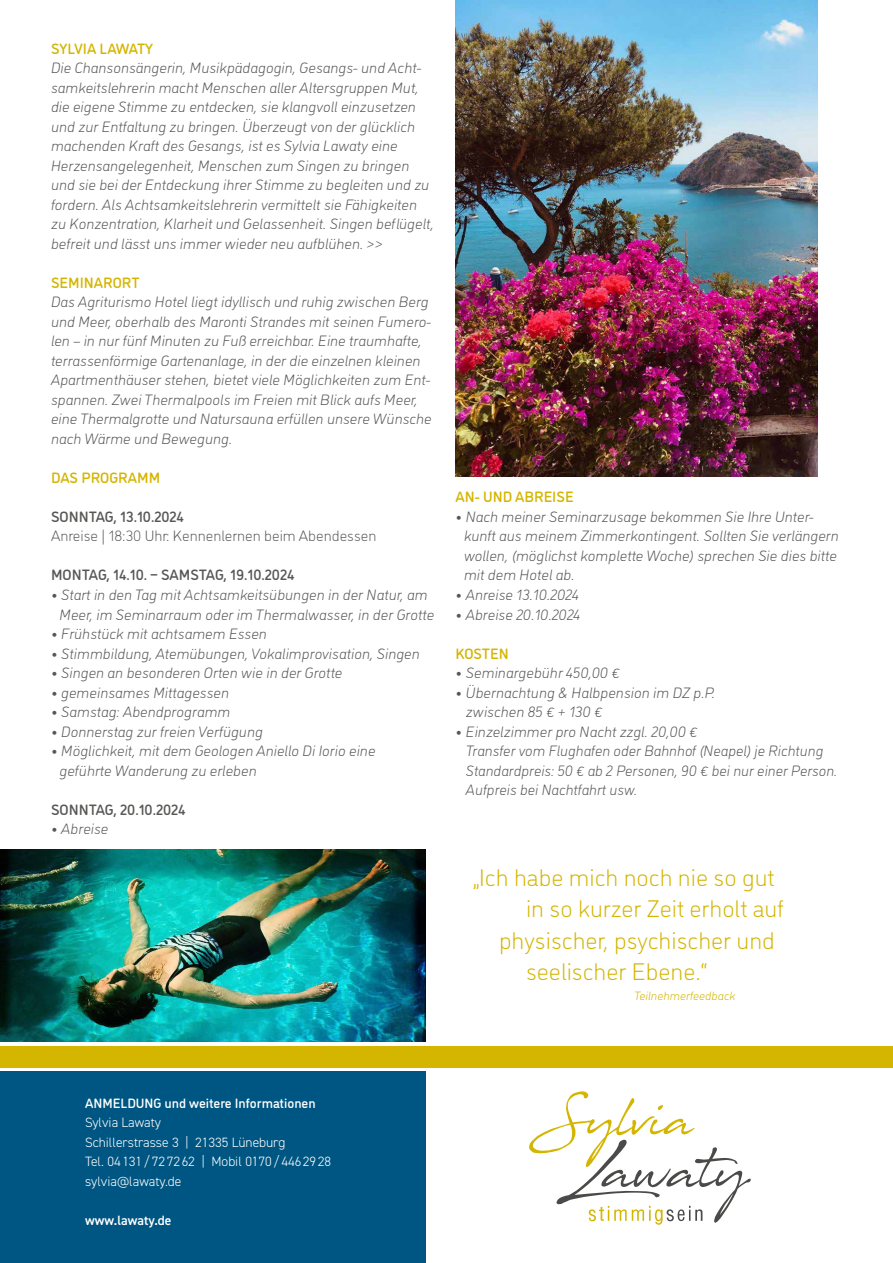
<style>
.page{position:relative;width:893px;height:1263px;background:#fff}
.page>*{position:absolute;margin:0;border:0;box-sizing:border-box;transform-origin:0 0}
.t1{font:300 24px "DI Nosaur";color:#d4b500}
.t2{font:italic 300 15px/19.5px "DI Nosaur";color:#575756}
.t3{font:500 15px "DI Nosaur";color:#575756}
.t4{font:500 15px "DI Nosaur";color:#d4b500}
.t5{font:300 15px "DI Nosaur";color:#575756}
.t6{font:300 13.5px/19.5px "DIN2014";color:#fff}
.t7{font:500 13.5px "DI Nosaur";color:#fff}
.t8{font:600 13.5px "DIN2014";color:#fff}
.t9{font:italic 300 12px "DI Nosaur";color:#d4b500}
.s1{font-weight:500;font-style:normal}
</style>
<div class="page">
<img style="left:0;top:849px;width:425px;height:193px">
<div style="left:0;top:1046px;width:893px;height:21px;background:#d4b500"></div>
<div style="left:0;top:1071px;width:425px;height:192px;background:#005682"></div>
<svg style="left:529px;top:1091px;width:222px;height:134px"></svg>
<img style="left:456px;top:0;width:361px;height:476px">
<p class="t4" style="left:51px;top:38px;width:104px">SYLVIA LAWATY</p>
<p class="t2" style="left:51px;top:57px;width:384px">Die Chansonsängerin, Musikpädagogin, Gesangs- und Acht&shy;samkeitslehrerin macht Menschen aller Altersgruppen Mut, die eigene Stimme zu entdecken, sie klangvoll einzusetzen und zur Entfaltung zu bringen. Überzeugt von der glücklich machenden Kraft des Gesangs, ist es Sylvia Lawaty eine Herzensangelegenheit, Menschen zum Singen zu bringen und sie bei der Entdeckung ihrer Stimme zu begleiten und zu fordern. Als Achtsamkeitslehrerin vermittelt sie Fähigkeiten zu Konzentration, Klarheit und Gelassenheit. Singen beflügelt, befreit und lässt uns immer wieder neu aufblühen. &gt;&gt;</p>
<p class="t4" style="left:51px;top:272px;width:90px">SEMINARORT</p>
<p class="t2" style="left:51px;top:291px;width:382px">Das Agriturismo Hotel liegt idyllisch und ruhig zwischen Berg und Meer, oberhalb des Maronti Strandes mit seinen Fumero&shy;len – in nur fünf Minuten zu Fuß erreichbar. Eine traumhafte, terrassenförmige Gartenanlage, in der die einzelnen kleinen Apartmenthäuser stehen, bietet viele Möglichkeiten zum Ent&shy;spannen. Zwei Thermalpools im Freien mit Blick aufs Meer, eine Thermalgrotte und Natursauna erfüllen unsere Wünsche nach Wärme und Bewegung.</p>
<p class="t4" style="left:51px;top:467px;width:111px">DAS PROGRAMM</p>
<p class="t3" style="left:51px;top:506px;width:134px">SONNTAG, 13.10.2024</p>
<p class="t5" style="left:51px;top:525px;width:327px">Anreise | 18:30 Uhr: Kennenlernen beim Abendessen</p>
<p class="t3" style="left:51px;top:564px;width:245px">MONTAG, 14.10. – SAMSTAG, 19.10.2024</p>
<p class="t2" style="left:51px;top:584px;width:385px;text-align:center"><span class="s1">•</span> Start in den Tag mit Achtsamkeitsübungen in der Natur, am<br>Meer, im Seminarraum oder im Thermalwasser, in der Grotte</p>
<p class="t2" style="left:51px;top:623px;width:217px"><span class="s1">•</span> Frühstück mit achtsamem Essen</p>
<p class="t2" style="left:51px;top:642px;width:370px"><span class="s1">•</span> Stimmbildung, Atemübungen, Vokalimprovisation, Singen</p>
<p class="t2" style="left:51px;top:662px;width:293px"><span class="s1">•</span> Singen an besonderen Orten wie in der Grotte</p>
<p class="t2" style="left:51px;top:681px;width:180px"><span class="s1">•</span> gemeinsames Mittagessen</p>
<p class="t2" style="left:51px;top:701px;width:181px"><span class="s1">•</span> Samstag: Abendprogramm</p>
<p class="t2" style="left:51px;top:720px;width:213px"><span class="s1">•</span> Donnerstag zur freien Verfügung</p>
<p class="t2" style="left:60px;top:740px;width:318px;text-indent:-9px"><span class="s1">•</span> Möglichkeit, mit dem Geologen Aniello Di Iorio eine geführte Wanderung zu erleben</p>
<p class="t3" style="left:51px;top:798px;width:136px">SONNTAG, 20.10.2024</p>
<p class="t2" style="left:51px;top:818px;width:59px"><span class="s1">•</span> Abreise</p>
<p class="t4" style="left:455px;top:486px;width:120px">AN- UND ABREISE</p>
<p class="t2" style="left:464px;top:506px;width:376px;text-indent:-9px"><span class="s1">•</span> Nach meiner Seminarzusage bekommen Sie Ihre Unter&shy;kunft aus meinem Zimmerkontingent. Sollten Sie verlängern wollen, (möglichst komplette Woche) sprechen Sie dies bitte mit dem Hotel ab.</p>
<p class="t2" style="left:455px;top:584px;width:125px"><span class="s1">•</span> Anreise 13.10.2024</p>
<p class="t2" style="left:455px;top:603px;width:127px"><span class="s1">•</span> Abreise 20.10.2024</p>
<p class="t4" style="left:455px;top:642px;width:55px">KOSTEN</p>
<p class="t2" style="left:455px;top:662px;width:166px"><span class="s1">•</span> Seminargebühr 450,00 €</p>
<p class="t2" style="left:466px;top:681px;width:251px;text-indent:-10px"><span class="s1">•</span> Übernachtung &amp; Halbpension im DZ p.P. zwischen 85 € + 130 €</p>
<p class="t2" style="left:466px;top:720px;width:373px;text-indent:-10px"><span class="s1">•</span> Einzelzimmer pro Nacht zzgl. 20,00 €<br>Transfer vom Flughafen oder Bahnhof (Neapel) je Richtung Standardpreis: 50 € ab 2 Personen, 90 € bei nur einer Person.<br>Aufpreis bei Nachtfahrt usw.</p>
<h1 class="t1" style="left:472px;top:860px;width:304px">„Ich habe mich noch nie so gut</h1>
<h1 class="t1" style="left:526px;top:892px;width:259px">in so kurzer Zeit erholt auf</h1>
<h1 class="t1" style="left:499px;top:923px;width:277px">physischer, psychischer und</h1>
<h1 class="t1" style="left:526px;top:955px;width:183px">seelischer Ebene.“</h1>
<p class="t9" style="left:634px;top:987px;width:103px">Teilnehmerfeedback</p>
<p class="t7" style="left:85px;top:1093px;width:232px">ANMELDUNG und weitere Informationen</p>
<p class="t6" style="left:85px;top:1113px;width:248px">Sylvia Lawaty<br>Schillerstrasse 3 | 21335 Lüneburg<br>Tel. 04 131 / 72 72 62 | Mobil 0170 / 446 29 28 sylvia@lawaty.de</p>
<p class="t8" style="left:85px;top:1211px;width:88px">www.lawaty.de</p>
</div>
